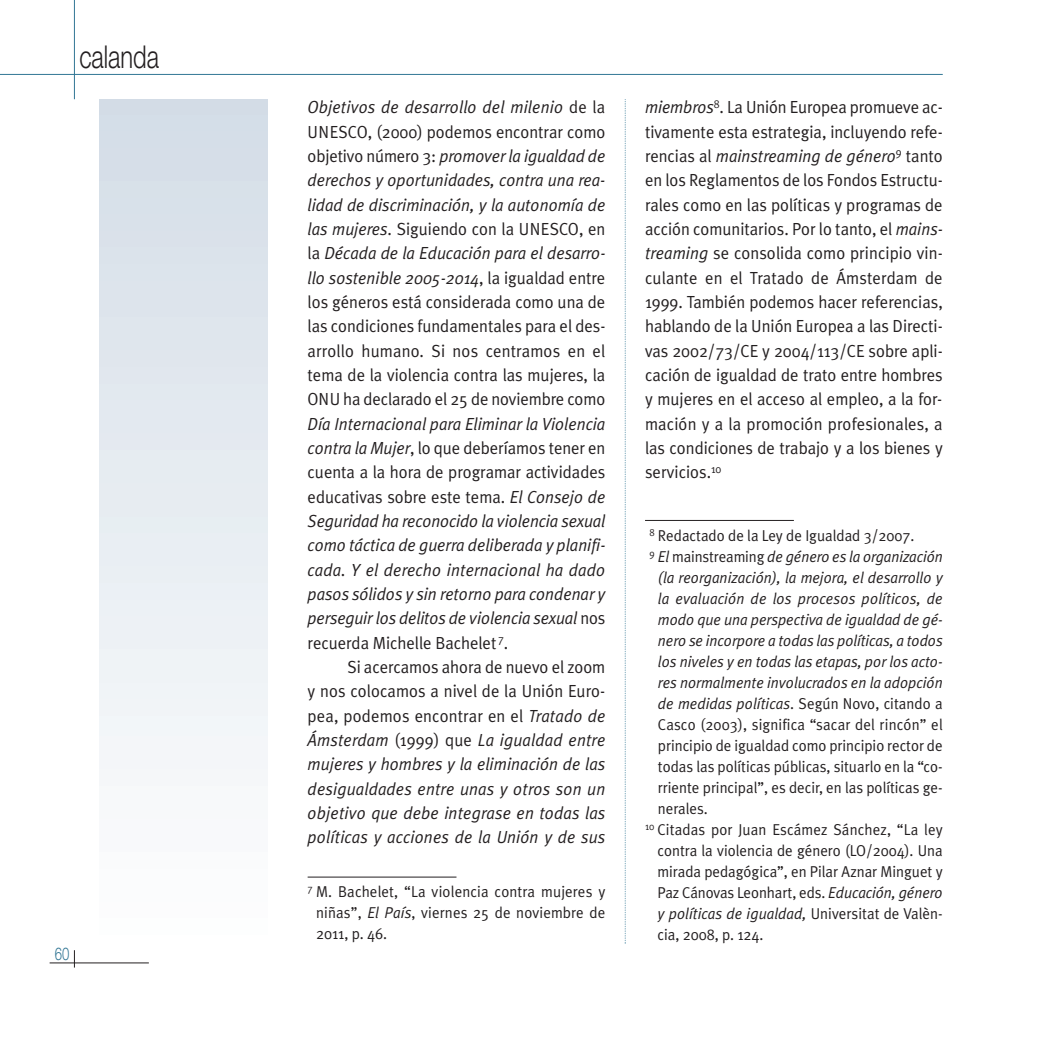
<style>
.page{position:relative;width:1042px;height:1042px;background:#fff}
.page>*{position:absolute;margin:0;border:0;box-sizing:border-box;transform-origin:0 0}
.t1{font:300 31.5px "Helvetica Neue";color:#231f20;scale:.75 1}
.t2{font:17.5px/24.3px "Meta Plus Normal";color:#231f20;text-align:justify;scale:.95 1}
.t3{font:italic 17.5px/24.3px "Meta Plus Normal";color:#231f20;text-align:justify;scale:.95 1}
.t4{font:300 17.5px "Helvetica Neue";color:#317694;scale:.75 1}
.t5{font:15.75px/21px "Meta Plus Normal";color:#231f20;text-align:justify;scale:.95 1}
.t6{font:italic 15.75px "Meta Plus Normal";color:#231f20;scale:.95 1}
.s1{font-style:italic}
.s2{font-style:normal}
</style>
<div class="page">
<svg style="left:625px;top:99px;width:1px;height:845px"></svg>
<hr style="left:308px;top:876px;width:148px;height:1px;background:#231f20">
<hr style="left:645px;top:520px;width:149px;height:1px;background:#231f20">
<hr style="left:0;top:74px;width:943px;height:1px;background:#317694">
<hr style="left:74px;top:0;width:1px;height:99px;background:#317694">
<hr style="left:50px;top:962px;width:99px;height:1px;background:#231f20">
<svg style="left:74px;top:950px;width:1px;height:17px"></svg>
<div style="left:99px;top:99px;width:169px;height:844px;background:linear-gradient(to bottom,#d3dce6,#fdfefe)"></div>
<h1 class="t1" style="left:79px;top:45px;width:108px">calanda</h1>
<p class="t4" style="left:55px;top:947px;width:21px">60</p>
<p class="t2" style="left:308px;top:96px;width:315px"><span class="s1">Objetivos de desarrollo del milenio</span> de la UNESCO, (2000) podemos encontrar como objetivo número 3: <span class="s1">promover la igualdad de derechos y oportunidades, contra una rea&shy;lidad de discriminación, y la autonomía de las mujeres</span>. Siguiendo con la UNESCO, en la <span class="s1">Década de la Educación para el desarro&shy;llo sostenible 2005-2014</span>, la igualdad entre los géneros está considerada como una de las condiciones fundamentales para el des&shy;arrollo humano. Si nos centramos en el tema de la violencia contra las mujeres, la ONU ha declarado el 25 de noviembre como</p>
<p class="t3" style="left:308px;top:413px;width:315px">Día Internacional para Eliminar la Violencia contra la Mujer<span class="s2">, lo que deberíamos tener en cuenta a la hora de programar actividades educativas sobre este tema.</span> El Consejo de Seguridad ha reconocido la violencia sexual como táctica de guerra deliberada y planifi&shy;cada. Y el derecho internacional ha dado pasos sólidos y sin retorno para condenar y perseguir los delitos de violencia sexual <span class="s2">nos recuerda Michelle Bachelet</span> <sup>7</sup><span class="s2">.</span></p>
<p class="t3" style="left:308px;top:656px;width:315px;text-indent:40px"><span class="s2">Si acercamos ahora de nuevo el zoom y nos colocamos a nivel de la Unión Euro&shy;pea, podemos encontrar en el</span> Tratado de Ámsterdam <span class="s2">(1999) que</span> La igualdad entre mujeres y hombres y la eliminación de las desigualdades entre unas y otros son un objetivo que debe integrase en todas las políticas y acciones de la Unión y de sus</p>
<p class="t5" style="left:316px;top:882px;width:306px;text-indent:-9px"><sup>7</sup> M. Bachelet, “La violencia contra mujeres y niñas”, <span class="s1">El País</span>, viernes 25 de noviembre de 2011, p. 46.</p>
<p class="t2" style="left:645px;top:96px;width:315px"><span class="s1">miembros</span><sup>8</sup>. La Unión Europea promueve ac&shy;tivamente esta estrategia, incluyendo refe&shy;rencias al <span class="s1">mainstreaming de género</span><sup>9</sup> tanto en los Reglamentos de los Fondos Estructu&shy;rales como en las políticas y programas de acción comunitarios. Por lo tanto, el <span class="s1">mains&shy;treaming</span> se consolida como principio vin&shy;culante en el Tratado de Ámsterdam de 1999. También podemos hacer referencias, hablando de la Unión Europea a las Directi&shy;vas 2002/73/CE y 2004/113/CE sobre apli&shy;cación de igualdad de trato entre hombres y mujeres en el acceso al empleo, a la for&shy;mación y a la promoción profesionales, a las condiciones de trabajo y a los bienes y servicios.<sup>10</sup></p>
<p class="t5" style="left:649px;top:526px;width:280px"><sup>8</sup> Redactado de la Ley de Igualdad 3/2007.</p>
<p class="t6" style="left:649px;top:550px;width:310px"><sup>9</sup> El <span class="s2">mainstreaming</span> de género es la organización</p>
<p class="t6" style="left:658px;top:571px;width:301px">(la reorganización), la mejora, el desarrollo y</p>
<p class="t6" style="left:658px;top:592px;width:301px">la evaluación de los procesos políticos, de</p>
<p class="t6" style="left:658px;top:613px;width:301px">modo que una perspectiva de igualdad de gé-</p>
<p class="t6" style="left:658px;top:634px;width:301px">nero se incorpore a todas las políticas, a todos</p>
<p class="t6" style="left:658px;top:655px;width:301px">los niveles y en todas las etapas, por los acto-</p>
<p class="t6" style="left:658px;top:676px;width:301px">res normalmente involucrados en la adopción</p>
<p class="t5" style="left:658px;top:694px;width:301px"><span class="s1">de medidas políticas</span>. Según Novo, citando a</p>
<p class="t5" style="left:658px;top:715px;width:301px">Casco (2003), significa “sacar del rincón” el</p>
<p class="t5" style="left:658px;top:736px;width:301px">principio de igualdad como principio rector de</p>
<p class="t5" style="left:658px;top:757px;width:301px">todas las políticas públicas, situarlo en la “co-</p>
<p class="t5" style="left:658px;top:778px;width:301px">rriente principal”, es decir, en las políticas ge-</p>
<p class="t5" style="left:658px;top:799px;width:54px">nerales.</p>
<p class="t5" style="left:645px;top:820px;width:315px"><sup>10</sup> Citadas por Juan Escámez Sánchez, “La ley</p>
<p class="t5" style="left:657px;top:841px;width:302px">contra la violencia de género (LO/2004). Una</p>
<p class="t5" style="left:657px;top:862px;width:302px">mirada pedagógica”, en Pilar Aznar Minguet y</p>
<p class="t5" style="left:657px;top:883px;width:302px">Paz Cánovas Leonhart, eds. <span class="s1">Educación, género</span></p>
<p class="t6" style="left:657px;top:907px;width:302px">y políticas de igualdad, <span class="s2">Universitat de Valèn-</span></p>
<p class="t5" style="left:657px;top:925px;width:113px">cia, 2008, p. 124.</p>
</div>
